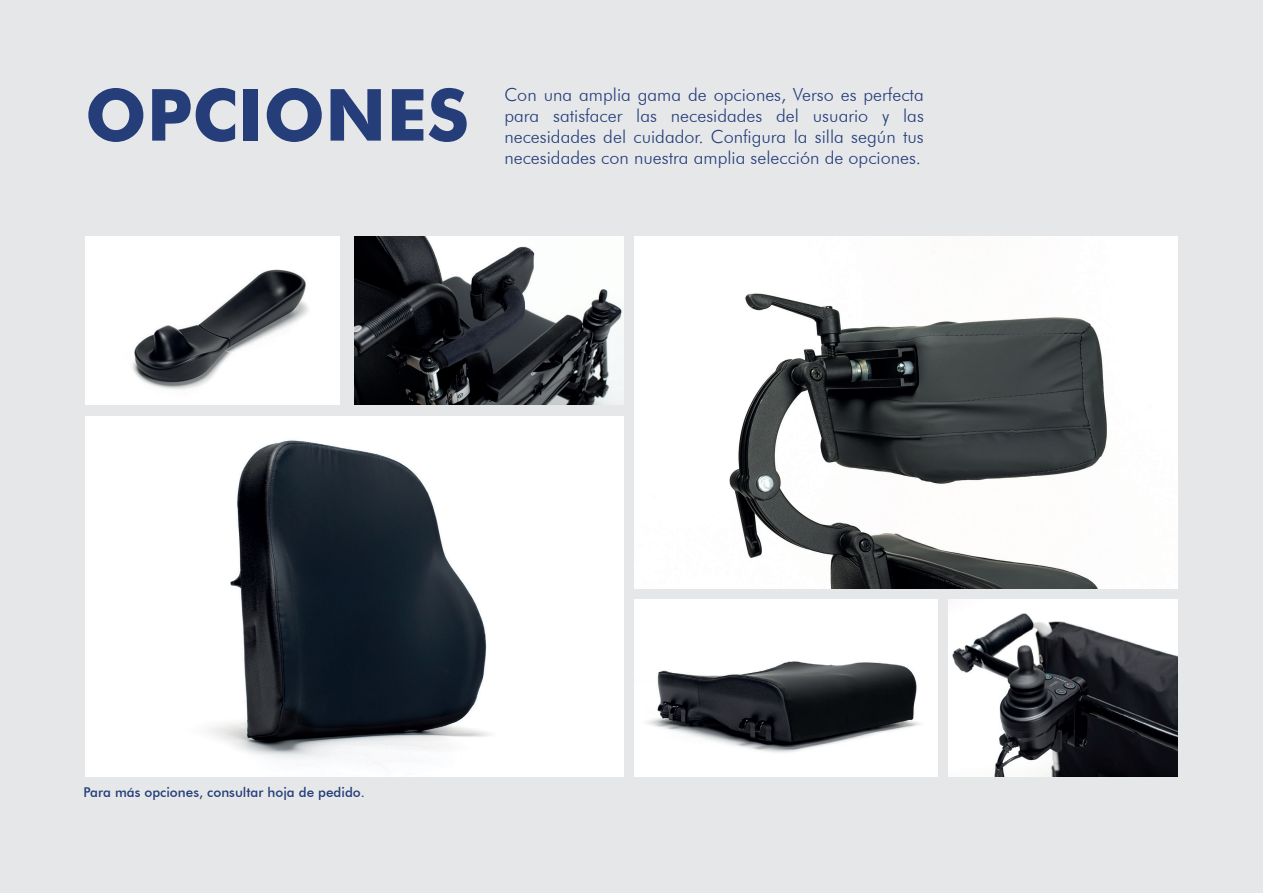
<style>
.page{position:relative;width:1263px;height:893px;background:#e6e7e9}
.page>*{position:absolute;margin:0;border:0;box-sizing:border-box;transform-origin:0 0}
.t1{font:700 72px "Futura BT";color:#253d79}
.t2{font:300 18px/21px "Futura BT";color:#253d79;text-align:justify}
.t3{font:500 13.5px "Futura BT";color:#253d79}
</style>
<div class="page">
<div style="left:85px;top:236px;width:254px;height:169px;background:#fff"></div>
<img style="left:132px;top:269px;width:177px;height:121px">
<img style="left:635px;top:600px;width:302px;height:176px">
<img style="left:85px;top:417px;width:538px;height:359px">
<img style="left:635px;top:236px;width:543px;height:352px">
<img style="left:949px;top:600px;width:229px;height:176px">
<img style="left:354px;top:236px;width:269px;height:169px">
<p class="t1" style="left:85px;top:71px;width:385px">OPCIONES</p>
<p class="t2" style="left:504px;top:84px;width:421px">Con una amplia gama de opciones, Verso es perfecta para satisfacer las necesidades del usuario y las necesidades del cuidador. Configura la silla según tus necesidades con nuestra amplia selección de opciones.</p>
<p class="t3" style="left:84px;top:784px;width:283px">Para más opciones, consultar hoja de pedido.</p>
</div>
